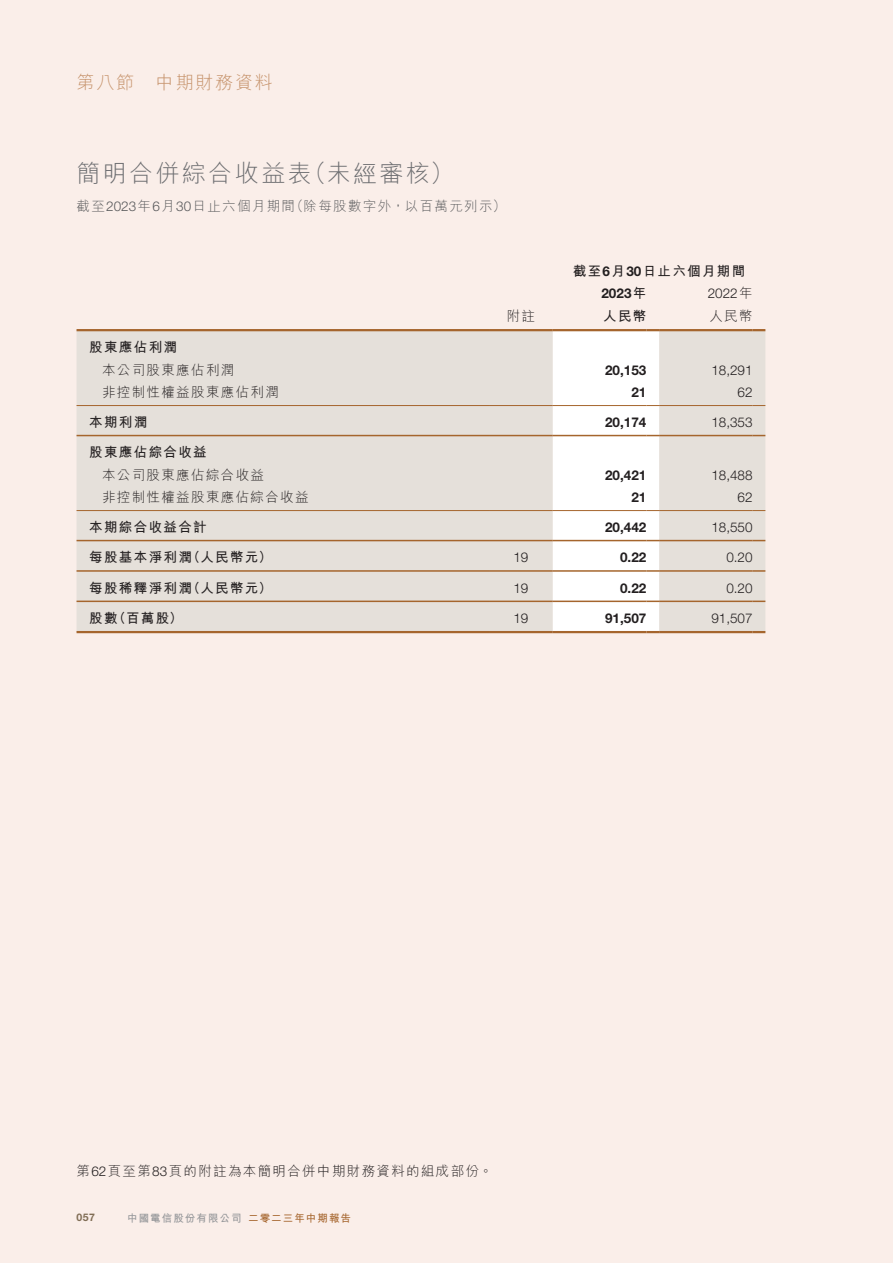
<style>
.page{position:relative;width:893px;height:1263px;background:#faeee9}
.page>*{position:absolute;margin:0;border:0;box-sizing:border-box;transform-origin:0 0}
.t1{font:300 24px "M Hei HK";letter-spacing:.1em;color:#6c6d70}
.t2{font:300 18px "M Hei HK";letter-spacing:.1em;color:#c59169}
.t3{font:300 13.5px "M Hei HK";letter-spacing:.1em;color:#231f20}
.t4{font:700 13.5px "M Hei HK";letter-spacing:.1em;color:#231f20}
.t5{font:300 13.5px "Helvetica Neue LT Std";color:#231f20}
.t6{font:700 13.5px "Helvetica Neue LT Std";color:#231f20}
.t7{font:300 13.5px "M Hei HK";letter-spacing:.1em;color:#57585a}
.t8{font:700 10.5px "M Hei HK";letter-spacing:.1em;color:#939598}
.t9{font:700 10.5px "Helvetica Neue LT Std";color:#806d55}
.s1{font-family:"Helvetica Neue LT Std"}
.s2{font-family:"M Hei HK"}
.s3{color:#a5652d}
</style>
<div class="page">
<div style="left:77px;top:331px;width:688px;height:300px;background:#e5e0da"></div>
<hr style="left:77px;top:405px;width:412px;height:1px;background:#a5652d">
<hr style="left:489px;top:405px;width:64px;height:1px;background:#a5652d">
<hr style="left:659px;top:405px;width:94px;height:1px;background:#a5652d">
<svg style="left:753px;top:405px;width:12px;height:1px"></svg>
<hr style="left:77px;top:510px;width:412px;height:1px;background:#a5652d">
<hr style="left:489px;top:510px;width:64px;height:1px;background:#a5652d">
<hr style="left:659px;top:510px;width:94px;height:1px;background:#a5652d">
<svg style="left:753px;top:510px;width:12px;height:1px"></svg>
<hr style="left:77px;top:435px;width:412px;height:1px;background:#a5652d">
<hr style="left:489px;top:435px;width:64px;height:1px;background:#a5652d">
<hr style="left:659px;top:435px;width:94px;height:1px;background:#a5652d">
<svg style="left:753px;top:435px;width:12px;height:1px"></svg>
<hr style="left:77px;top:540px;width:412px;height:1px;background:#a5652d">
<hr style="left:489px;top:540px;width:64px;height:1px;background:#a5652d">
<hr style="left:659px;top:540px;width:94px;height:1px;background:#a5652d">
<svg style="left:753px;top:540px;width:12px;height:1px"></svg>
<hr style="left:77px;top:570px;width:412px;height:2px;background:#a5652d">
<hr style="left:489px;top:570px;width:64px;height:2px;background:#a5652d">
<hr style="left:659px;top:570px;width:94px;height:2px;background:#a5652d">
<svg style="left:753px;top:570px;width:12px;height:2px"></svg>
<hr style="left:77px;top:601px;width:412px;height:1px;background:#a5652d">
<hr style="left:489px;top:601px;width:64px;height:1px;background:#a5652d">
<hr style="left:659px;top:601px;width:94px;height:1px;background:#a5652d">
<svg style="left:753px;top:601px;width:12px;height:1px"></svg>
<hr style="left:77px;top:631px;width:412px;height:2px;background:#a5652d">
<hr style="left:489px;top:631px;width:64px;height:2px;background:#a5652d">
<hr style="left:659px;top:631px;width:94px;height:2px;background:#a5652d">
<svg style="left:753px;top:631px;width:12px;height:2px"></svg>
<hr style="left:77px;top:329px;width:412px;height:2px;background:#a5652d">
<hr style="left:489px;top:329px;width:64px;height:2px;background:#a5652d">
<div style="left:553px;top:329px;width:106px;height:304px;background:#fff"></div>
<hr style="left:659px;top:329px;width:94px;height:2px;background:#a5652d">
<svg style="left:753px;top:329px;width:12px;height:2px"></svg>
<h2 class="t2" style="left:77px;top:73px;width:198px">第八節 中期財務資料</h2>
<h1 class="t1" style="left:77px;top:161px;width:379px">簡明合併綜合收益表（未經審核）</h1>
<p class="t7" style="left:77px;top:199px;width:431px">截至<span class="s1">2023</span>年<span class="s1">6</span>月<span class="s1">30</span>日止六個月期間（除每股數字外，以百萬元列示）</p>
<p class="t4" style="left:573px;top:261px;width:174px">截至<span class="s1">6</span>月<span class="s1">30</span>日止六個月期間</p>
<p class="t6" style="left:601px;top:285px;width:46px">2023<span class="s2">年</span></p>
<p class="t5" style="left:708px;top:285px;width:46px">2022<span class="s2">年</span></p>
<p class="t3" style="left:507px;top:309px;width:30px">附註</p>
<p class="t4" style="left:603px;top:306px;width:45px">人民幣</p>
<p class="t3" style="left:709px;top:309px;width:45px">人民幣</p>
<p class="t4" style="left:89px;top:337px;width:89px">股東應佔利潤</p>
<p class="t3" style="left:102px;top:363px;width:134px">本公司股東應佔利潤</p>
<p class="t6" style="left:605px;top:361px;width:43px">20,153</p>
<p class="t5" style="left:711px;top:361px;width:43px">18,291</p>
<p class="t3" style="left:102px;top:385px;width:178px">非控制性權益股東應佔利潤</p>
<p class="t6" style="left:631px;top:384px;width:17px">21</p>
<p class="t5" style="left:738px;top:384px;width:17px">62</p>
<p class="t4" style="left:89px;top:412px;width:60px">本期利潤</p>
<p class="t6" style="left:605px;top:414px;width:43px">20,174</p>
<p class="t5" style="left:711px;top:414px;width:43px">18,353</p>
<p class="t4" style="left:89px;top:442px;width:119px">股東應佔綜合收益</p>
<p class="t3" style="left:102px;top:468px;width:163px">本公司股東應佔綜合收益</p>
<p class="t6" style="left:605px;top:466px;width:43px">20,421</p>
<p class="t5" style="left:711px;top:467px;width:43px">18,488</p>
<p class="t3" style="left:102px;top:490px;width:208px">非控制性權益股東應佔綜合收益</p>
<p class="t6" style="left:631px;top:489px;width:17px">21</p>
<p class="t5" style="left:738px;top:489px;width:17px">62</p>
<p class="t4" style="left:89px;top:517px;width:119px">本期綜合收益合計</p>
<p class="t6" style="left:605px;top:519px;width:43px">20,442</p>
<p class="t5" style="left:711px;top:519px;width:43px">18,550</p>
<p class="t4" style="left:89px;top:547px;width:184px">每股基本淨利潤（人民幣元）</p>
<p class="t5" style="left:513px;top:549px;width:17px">19</p>
<p class="t6" style="left:620px;top:549px;width:28px">0.22</p>
<p class="t5" style="left:726px;top:549px;width:28px">0.20</p>
<p class="t4" style="left:89px;top:578px;width:184px">每股稀釋淨利潤（人民幣元）</p>
<p class="t5" style="left:513px;top:579px;width:17px">19</p>
<p class="t6" style="left:620px;top:579px;width:28px">0.22</p>
<p class="t5" style="left:726px;top:579px;width:28px">0.20</p>
<p class="t4" style="left:89px;top:608px;width:95px">股數（百萬股）</p>
<p class="t5" style="left:513px;top:610px;width:17px">19</p>
<p class="t6" style="left:605px;top:610px;width:43px">91,507</p>
<p class="t5" style="left:711px;top:610px;width:43px">91,507</p>
<p class="t3" style="left:77px;top:1164px;width:418px">第<span class="s1">62</span>頁至第<span class="s1">83</span>頁的附註為本簡明合併中期財務資料的組成部份。</p>
<p class="t9" style="left:77px;top:1211px;width:20px">057</p>
<p class="t8" style="left:127px;top:1210px;width:225px">中國電信股份有限公司 <span class="s3">二零二三年中期報告</span></p>
</div>
